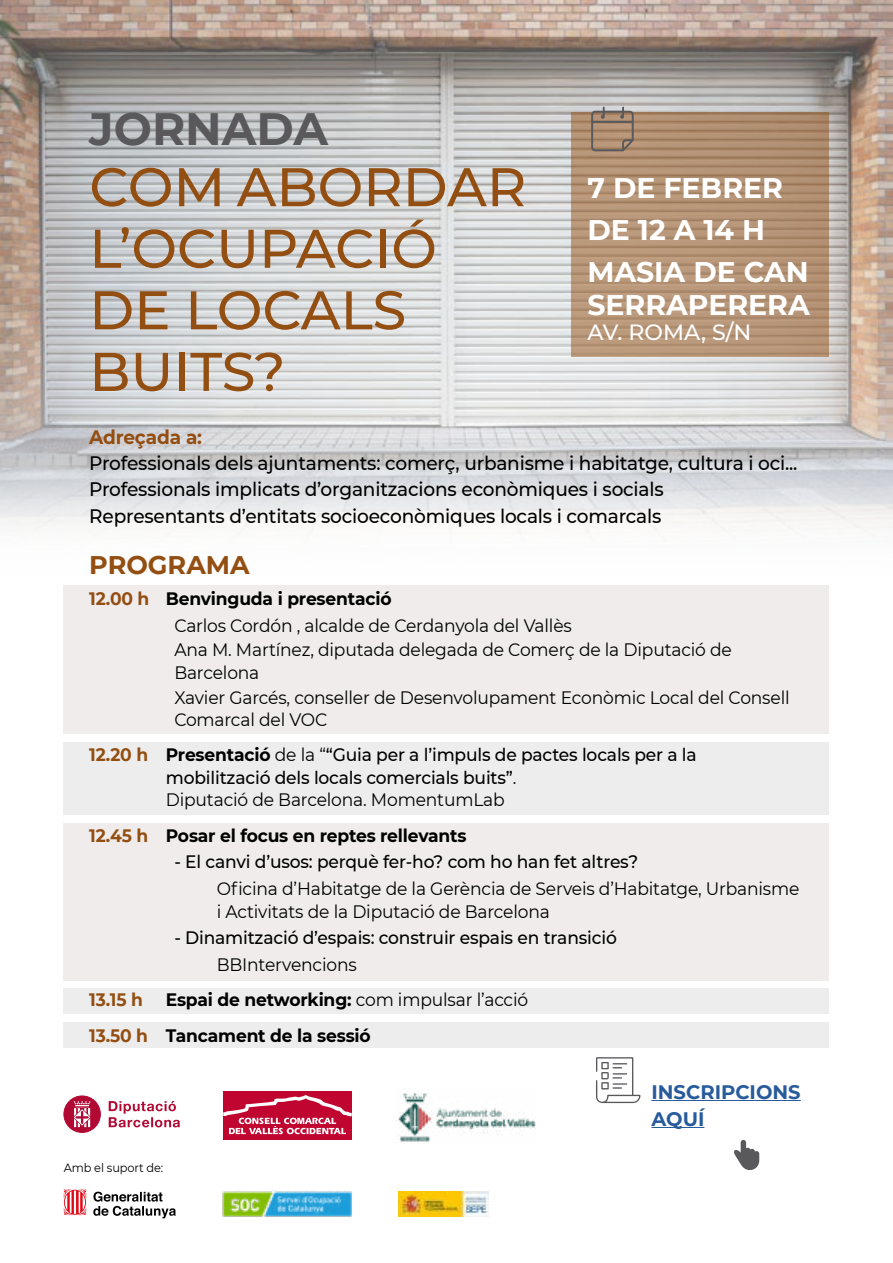
<style>
.page{position:relative;width:893px;height:1263px;background:#fff}
.page>*{position:absolute;margin:0;border:0;box-sizing:border-box;transform-origin:0 0}
.t1{font:500 54.3px/61.5px "Montserrat";color:#934e12}
.t2{font:700 45.3px "Montserrat";color:#59595c}
.t3{font:700 28.35px/42px "Montserrat";color:#fff}
.t4{font:700 25.5px "Montserrat";color:#934e12}
.t5{font:500 22.05px "Montserrat";color:#fff}
.t6{font:500 19.5px/26.1px "Montserrat";letter-spacing:-.01em;color:#000;scale:.95 1}
.t7{font:700 19.5px/27px "Montserrat";color:#275b9b}
.t8{font:700 19.5px "Montserrat";letter-spacing:-.01em;color:#934e12;scale:.95 1}
.t9{font:18px/22.5px "Montserrat";letter-spacing:-.01em;color:#000;scale:.95 1}
.t10{font:500 18px/22.5px "Montserrat";letter-spacing:-.01em;color:#000;scale:.95 1}
.t11{font:700 18px/35.2px "Montserrat";letter-spacing:-.01em;color:#000;scale:.95 1}
.t12{font:700 18px "Montserrat";color:#934e12;scale:.95 1}
.t13{font:12px "Montserrat";letter-spacing:-.01em;color:#000;scale:.95 1}
.s1{font-weight:700;color:#934e12}
.s2{font-weight:700}
.s3{font-weight:400}
.s4{color:#934e12}
</style>
<div class="page">
<div style="left:64px;top:585px;width:765px;height:149px;background:#efeceb"></div>
<div style="left:64px;top:823px;width:765px;height:157px;background:#efeceb"></div>
<div style="left:64px;top:742px;width:765px;height:72px;background:#ededed"></div>
<div style="left:64px;top:989px;width:765px;height:25px;background:#ededed"></div>
<div style="left:64px;top:1022px;width:765px;height:26px;background:#ededed"></div>
<img style="left:0;top:0;width:893px;height:532px">
<svg style="left:64px;top:1189px;width:22px;height:26px"></svg>
<svg style="left:93px;top:1192px;width:83px;height:26px"></svg>
<div style="left:223px;top:1092px;width:129px;height:48px;background:#c00630"></div>
<svg style="left:223px;top:1095px;width:129px;height:39px"></svg>
<svg style="left:109px;top:1101px;width:71px;height:26px"></svg>
<div style="left:64px;top:1096px;width:36px;height:36px;background:#b10933;border-radius:50%"></div>
<div style="left:64px;top:1096px;width:37px;height:36px;border:1px solid #b10933;border-radius:50%"></div>
<svg style="left:74px;top:1101px;width:16px;height:26px"></svg>
<img style="left:396px;top:1092px;width:140px;height:50px">
<svg style="left:572px;top:113px;width:257px;height:244px;background:#b29073"></svg>
<svg style="left:734px;top:1140px;width:25px;height:30px"></svg>
<svg style="left:596px;top:1057px;width:45px;height:46px"></svg>
<svg style="left:591px;top:107px;width:43px;height:44px;background:#9e8673"></svg>
<img style="left:399px;top:1191px;width:89px;height:26px">
<img style="left:222px;top:1190px;width:131px;height:27px">
<hr style="left:651px;top:1100px;width:150px;height:1px;background:#275b9b">
<hr style="left:651px;top:1127px;width:53px;height:1px;background:#275b9b">
<h2 class="t2" style="left:89px;top:96px;width:240px">JORNADA</h2>
<h1 class="t1" style="left:89px;top:154px;width:439px">COM ABORDAR<br>L’OCUPACIÓ<br>DE LOCALS<br>BUITS?</h1>
<h3 class="t3" style="left:587px;top:165px;width:223px">7 DE FEBRER<br>DE 12 A 14 H<br>MASIA DE CAN</h3>
<h3 class="t3" style="left:587px;top:282px;width:224px">SERRAPERERA</h3>
<p class="t5" style="left:587px;top:317px;width:165px">AV. ROMA, S/N</p>
<p class="t8" style="left:89px;top:423px;width:120px">Adreçada a:</p>
<p class="t6" style="left:89px;top:449px;width:747px">Professionals dels ajuntaments: comerç, urbanisme i habitatge, cultura i oci...<br>Professionals implicats d’organitzacions econòmiques i socials<br>Representants d’entitats socioeconòmiques locals i comarcals</p>
<h3 class="t4" style="left:89px;top:546px;width:162px">PROGRAMA</h3>
<p class="t9" style="left:174px;top:585px;width:420px;line-height:26.7px;text-indent:-85px"><span class="s1">12.00 h</span> <span class="s2">Benvinguda i presentació<br></span>Carlos Cordón , alcalde de Cerdanyola del Vallès</p>
<p class="t9" style="left:174px;top:638px;width:588px">Ana M. Martínez, diputada delegada de Comerç de la Diputació de<br>Barcelona</p>
<p class="t9" style="left:174px;top:685px;width:649px">Xavier Garcés, conseller de Desenvolupament Econòmic Local del Consell<br>Comarcal del VOC</p>
<p class="t10" style="left:166px;top:743px;width:560px;text-indent:-77px"><span class="s1">12.20 h</span> <span class="s2">Presentació</span> <span class="s3">de la “</span>“Guia per a l’impuls de pactes locals per a la mobilització dels locals comercials buits”<span class="s3">.<br>Diputació de Barcelona. MomentumLab</span></p>
<p class="t11" style="left:89px;top:817px;width:398px"><span class="s4">12.45 h</span> Posar el focus en reptes rellevants</p>
<p class="t10" style="left:174px;top:850px;width:490px">- El canvi d’usos: perquè fer-ho? com ho han fet altres?</p>
<p class="t9" style="left:217px;top:877px;width:615px">Oficina d’Habitatge de la Gerència de Serveis d’Habitatge, Urbanisme i Activitats de la Diputació de Barcelona</p>
<p class="t10" style="left:174px;top:926px;width:467px">- Dinamització d’espais: construir espais en transició</p>
<p class="t9" style="left:217px;top:953px;width:149px">BBIntervencions</p>
<p class="t12" style="left:89px;top:987px;width:58px">13.15 h</p>
<p class="t11" style="left:89px;top:981px;width:464px;text-indent:77px">Espai de networking: <span class="s3">com impulsar l’acció<br></span><span class="s4">13.50 h</span> Tancament de la sessió</p>
<p class="t13" style="left:64px;top:1159px;width:106px">Amb el suport de:</p>
<p class="t7" style="left:651px;top:1077px;width:151px">INSCRIPCIONS<br>AQUÍ</p>
</div>
